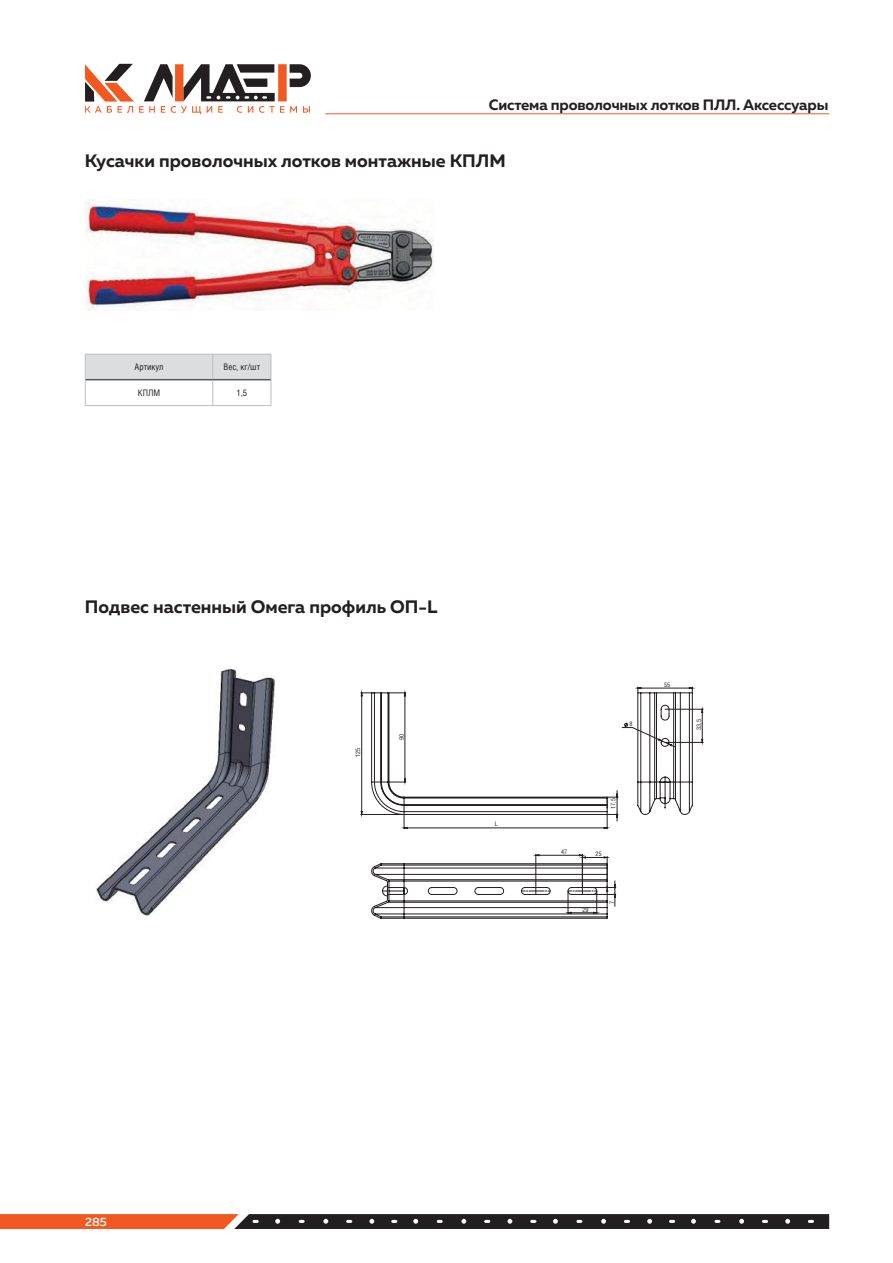
<style>
.page{position:relative;width:893px;height:1263px;background:#fff}
.page>*{position:absolute;margin:0;border:0;box-sizing:border-box;transform-origin:0 0}
.t1{font:700 18px "Muller";color:#231f20}
.t2{font:700 15px "Muller";letter-spacing:-.01em;color:#231f20}
.t3{font:500 12px "Muller";color:#fff}
.t4{font:9px "Helios Cond C";color:#231f20}
.t5{font:6.3px "Helios Cond";color:#231f20}
</style>
<div class="page">
<img style="left:85px;top:200px;width:349px;height:110px">
<svg style="left:85px;top:354px;width:187px;height:52px"></svg>
<hr style="left:213px;top:379px;width:58px;height:1px;background:#57585a">
<hr style="left:86px;top:379px;width:127px;height:1px;background:#57585a">
<hr style="left:85px;top:405px;width:128px;height:1px;background:#bcbdc0">
<hr style="left:213px;top:405px;width:58px;height:1px;background:#bcbdc0">
<img style="left:95px;top:668px;width:266px;height:248px">
<hr style="left:582px;top:894px;width:34px;height:1px;background:#231f20">
<hr style="left:582px;top:887px;width:34px;height:1px;background:#231f20">
<hr style="left:665px;top:742px;width:38px;height:1px;background:#231f20">
<hr style="left:665px;top:709px;width:38px;height:1px;background:#231f20">
<svg style="left:371px;top:854px;width:237px;height:65px"></svg>
<svg style="left:614px;top:881px;width:2px;height:25px"></svg>
<svg style="left:701px;top:708px;width:2px;height:34px"></svg>
<svg style="left:361px;top:687px;width:332px;height:142px"></svg>
<svg style="left:0;top:1214px;width:829px;height:15px;background:#673a2b"></svg>
<svg style="left:85px;top:64px;width:226px;height:50px"></svg>
<hr style="left:325px;top:113px;width:504px;height:1px;background:#f15921">
<p class="t2" style="left:489px;top:96px;width:341px">Система проволочных лотков ПЛЛ. Аксессуары</p>
<p class="t1" style="left:85px;top:150px;width:422px">Кусачки проволочных лотков монтажные КПЛМ</p>
<p class="t4" style="left:134px;top:362px;width:31px">Артикул</p>
<p class="t4" style="left:224px;top:362px;width:38px">Вес, кг/шт</p>
<p class="t4" style="left:138px;top:388px;width:24px">КПЛМ</p>
<p class="t4" style="left:236px;top:388px;width:12px">1,5</p>
<p class="t1" style="left:85px;top:596px;width:354px">Подвес настенный Омега профиль ОП-L</p>
<p class="t5" style="left:354px;top:757px;width:11px;rotate:-90deg">125</p>
<p class="t5" style="left:398px;top:740px;width:8px;rotate:-90deg">90</p>
<p class="t5" style="left:495px;top:819px;width:4px">L</p>
<p class="t5" style="left:630px;top:720px;width:5px">8</p>
<p class="t5" style="left:561px;top:848px;width:8px">47</p>
<p class="t5" style="left:610px;top:809px;width:12px;rotate:-90deg">17,5</p>
<p class="t5" style="left:596px;top:850px;width:8px">25</p>
<p class="t5" style="left:582px;top:906px;width:8px">29</p>
<p class="t5" style="left:608px;top:904px;width:5px;rotate:-90deg">7</p>
<p class="t5" style="left:664px;top:681px;width:8px">55</p>
<p class="t5" style="left:695px;top:730px;width:12px;rotate:-90deg">33,5</p>
<p class="t3" style="left:85px;top:1214px;width:23px">285</p>
</div>
